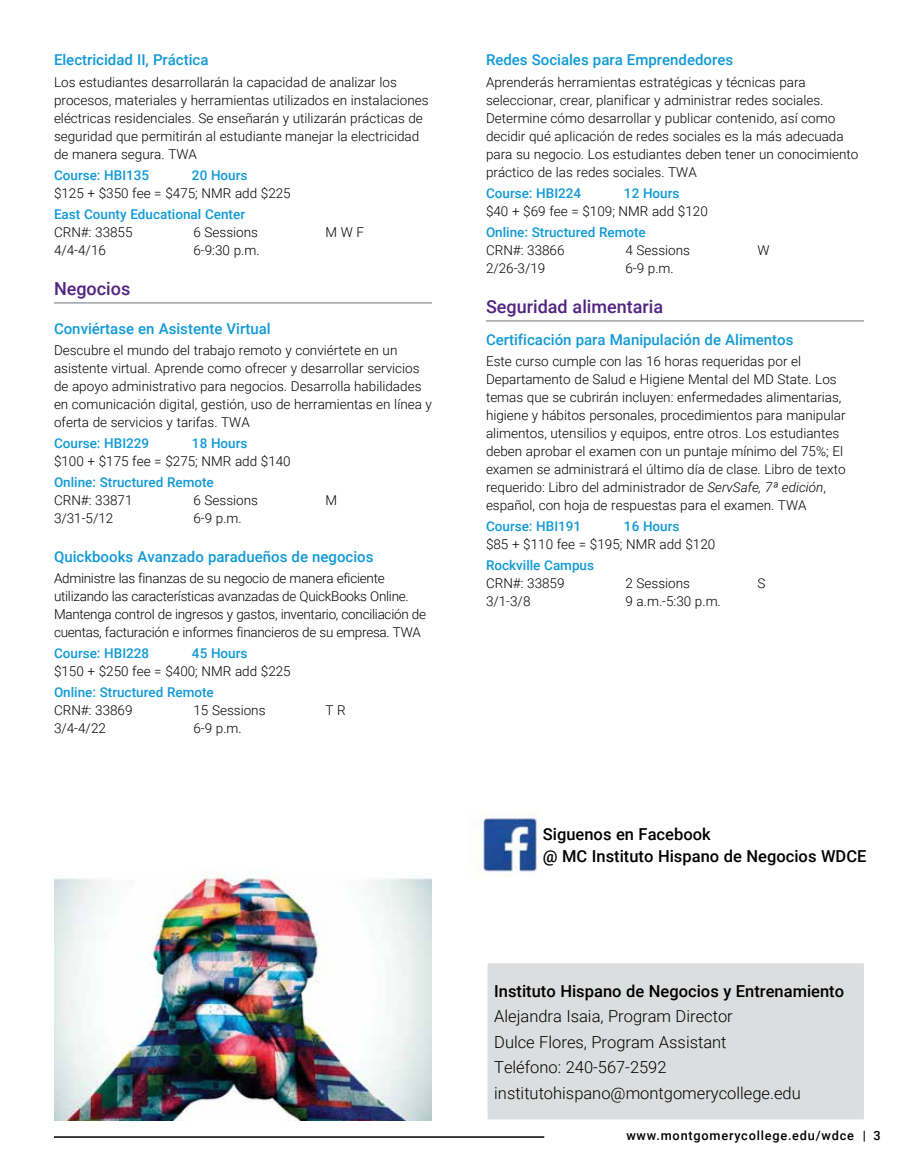
<style>
.page{position:relative;width:918px;height:1175px;background:#fff}
.page>*{position:absolute;margin:0;border:0;box-sizing:border-box;transform-origin:0 0}
.t1{font:500 18px "Roboto";color:#522380}
.t2{font:300 16.5px/25.5px "Roboto";color:#000}
.t3{font:500 16.5px/22.5px "Roboto";color:#000}
.t4{font:500 15px "Roboto";color:#1099d6}
.t5{font:300 13.5px/18px "Roboto";color:#000}
.t6{font:500 13.5px/18px "Roboto";color:#1099d6}
.t7{font:300 13.5px/18px "Roboto";letter-spacing:-.02em;color:#000}
.t8{font:500 12.75px "Roboto";letter-spacing:.06em;color:#000}
.s1{font-weight:500;color:#1099d6}
.s2{font-weight:300;color:#000}
.s3{font-style:italic}
.s4{font-weight:500}
</style>
<div class="page">
<hr style="left:54px;top:1136px;width:490px;height:1px;background:#000">
<div style="left:487px;top:962px;width:378px;height:158px;background:#dcddde"></div>
<div style="left:486px;top:961px;width:379px;height:159px;border:2px solid #fff"></div>
<hr style="left:486px;top:320px;width:378px;height:2px;background:#9fa1a4">
<hr style="left:54px;top:302px;width:378px;height:2px;background:#9fa1a4">
<img style="left:477px;top:811px;width:61px;height:65px">
<img style="left:54px;top:871px;width:378px;height:249px">
<h3 class="t4" style="left:54px;top:49px;width:156px">Electricidad II, Práctica</h3>
<p class="t5" style="left:54px;top:72px;width:376px">Los estudiantes desarrollarán la capacidad de analizar los procesos, materiales y herramientas utilizados en instalaciones eléctricas residenciales. Se enseñarán y utilizarán prácticas de seguridad que permitirán al estudiante manejar la electricidad de manera segura. TWA</p>
<p class="t6" style="left:54px;top:165px;width:97px">Course: HBI135</p>
<p class="t5" style="left:54px;top:165px;width:238px;text-indent:138px"><span class="s1">20 Hours<br></span>$125 + $350 fee = $475; NMR add $225</p>
<p class="t6" style="left:54px;top:204px;width:193px">East County Educational Center<br><span class="s2">CRN#: 33855</span></p>
<p class="t5" style="left:193px;top:222px;width:66px">6 Sessions</p>
<p class="t5" style="left:325px;top:222px;width:40px">M W F</p>
<p class="t5" style="left:54px;top:240px;width:53px">4/4-4/16</p>
<p class="t5" style="left:193px;top:240px;width:68px">6-9:30 p.m.</p>
<h2 class="t1" style="left:54px;top:276px;width:78px">Negocios</h2>
<h3 class="t4" style="left:54px;top:318px;width:218px">Conviértase en Asistente Virtual</h3>
<p class="t5" style="left:54px;top:341px;width:379px">Descubre el mundo del trabajo remoto y conviértete en un asistente virtual. Aprende como ofrecer y desarrollar servicios de apoyo administrativo para negocios. Desarrolla habilidades en comunicación digital, gestión, uso de herramientas en línea y oferta de servicios y tarifas. TWA</p>
<p class="t6" style="left:54px;top:434px;width:97px">Course: HBI229</p>
<p class="t5" style="left:54px;top:434px;width:238px;text-indent:138px"><span class="s1">18 Hours<br></span>$100 + $175 fee = $275; NMR add $140</p>
<p class="t6" style="left:54px;top:473px;width:161px">Online: Structured Remote<br><span class="s2">CRN#: 33871</span></p>
<p class="t5" style="left:193px;top:491px;width:66px">6 Sessions</p>
<p class="t5" style="left:325px;top:491px;width:13px">M</p>
<p class="t5" style="left:54px;top:509px;width:61px">3/31-5/12</p>
<p class="t5" style="left:193px;top:509px;width:50px">6-9 p.m.</p>
<h3 class="t4" style="left:54px;top:545px;width:321px">Quickbooks Avanzado paradueños de negocios</h3>
<p class="t7" style="left:54px;top:568px;width:374px">Administre las finanzas de su negocio de manera eficiente utilizando las características avanzadas de QuickBooks Online.<br>Mantenga control de ingresos y gastos, inventario, conciliación de cuentas, facturación e informes financieros de su empresa. TWA</p>
<p class="t6" style="left:54px;top:643px;width:97px">Course: HBI228</p>
<p class="t5" style="left:54px;top:643px;width:238px;text-indent:138px"><span class="s1">45 Hours<br></span>$150 + $250 fee = $400; NMR add $225</p>
<p class="t6" style="left:54px;top:682px;width:161px">Online: Structured Remote<br><span class="s2">CRN#: 33869</span></p>
<p class="t5" style="left:193px;top:700px;width:74px">15 Sessions</p>
<p class="t5" style="left:325px;top:700px;width:22px">T R</p>
<p class="t5" style="left:54px;top:718px;width:53px">3/4-4/22</p>
<p class="t5" style="left:193px;top:718px;width:50px">6-9 p.m.</p>
<h3 class="t4" style="left:486px;top:49px;width:249px">Redes Sociales para Emprendedores</h3>
<p class="t5" style="left:486px;top:72px;width:374px">Aprenderás herramientas estratégicas y técnicas para seleccionar, crear, planificar y administrar redes sociales.<br>Determine cómo desarrollar y publicar contenido, así como decidir qué aplicación de redes sociales es la más adecuada para su negocio. Los estudiantes deben tener un conocimiento práctico de las redes sociales. TWA</p>
<p class="t6" style="left:486px;top:183px;width:97px">Course: HBI224</p>
<p class="t5" style="left:486px;top:183px;width:223px;text-indent:138px"><span class="s1">12 Hours<br></span>$40 + $69 fee = $109; NMR add $120</p>
<p class="t6" style="left:486px;top:222px;width:161px">Online: Structured Remote<br><span class="s2">CRN#: 33866</span></p>
<p class="t5" style="left:625px;top:240px;width:66px">4 Sessions</p>
<p class="t5" style="left:757px;top:240px;width:14px">W</p>
<p class="t5" style="left:486px;top:258px;width:61px">2/26-3/19</p>
<p class="t5" style="left:625px;top:258px;width:50px">6-9 p.m.</p>
<h2 class="t1" style="left:486px;top:294px;width:179px">Seguridad alimentaria</h2>
<h3 class="t4" style="left:486px;top:329px;width:309px">Certificación para Manipulación de Alimentos</h3>
<p class="t5" style="left:486px;top:352px;width:361px">Este curso cumple con las 16 horas requeridas por el Departamento de Salud e Higiene Mental del MD State. Los temas que se cubrirán incluyen: enfermedades alimentarias, higiene y hábitos personales, procedimientos para manipular alimentos, utensilios y equipos, entre otros. Los estudiantes deben aprobar el examen con un puntaje mínimo del 75%; El examen se administrará el último día de clase. Libro de texto requerido: Libro del administrador de <span class="s3">ServSafe, 7ª edición</span>, español, con hoja de respuestas para el examen. TWA</p>
<p class="t6" style="left:486px;top:517px;width:97px">Course: HBI191</p>
<p class="t5" style="left:486px;top:517px;width:231px;text-indent:138px"><span class="s1">16 Hours<br></span>$85 + $110 fee = $195; NMR add $120</p>
<p class="t6" style="left:486px;top:556px;width:110px">Rockville Campus<br><span class="s2">CRN#: 33859</span></p>
<p class="t5" style="left:625px;top:574px;width:66px">2 Sessions</p>
<p class="t5" style="left:757px;top:574px;width:9px">S</p>
<p class="t5" style="left:486px;top:592px;width:46px">3/1-3/8</p>
<p class="t5" style="left:625px;top:592px;width:97px">9 a.m.-5:30 p.m.</p>
<h4 class="t3" style="left:543px;top:822px;width:325px">Siguenos en Facebook<br>@ MC Instituto Hispano de Negocios WDCE</h4>
<p class="t2" style="left:494px;top:977px;width:351px"><span class="s4">Instituto Hispano de Negocios y Entrenamiento </span>Alejandra Isaia, Program Director<br>Dulce Flores, Program Assistant<br>Teléfono: 240-567-2592 institutohispano@montgomerycollege.edu</p>
<p class="t8" style="left:626px;top:1126px;width:256px">www.montgomerycollege.edu/wdce | 3</p>
</div>
